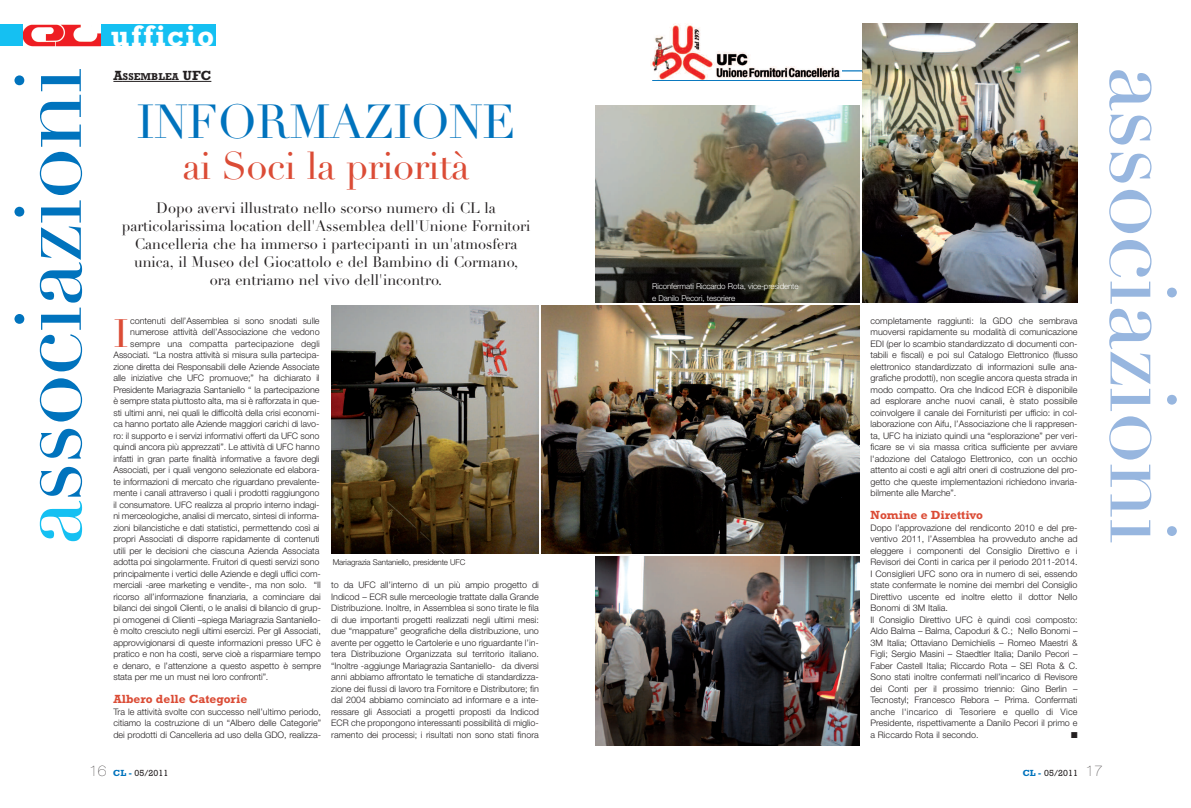
<style>
.page{position:relative;width:1191px;height:808px;background:#fff}
.page>*{position:absolute;margin:0;border:0;box-sizing:border-box;transform-origin:0 0}
.t1{font:92.7px "Didot";letter-spacing:-.015em;color:#0073bd}
.t2{font:92.7px "Didot";letter-spacing:-.015em;color:#97b6df}
.t3{font:47px "Didot";letter-spacing:-.015em;color:#0073bd}
.t4{font:39.1px "Didot";color:#db4c36}
.t5{font:38px "Didot";letter-spacing:-.015em;color:#db4c36}
.t6{font:700 30px "Rockwell Std";letter-spacing:.045em;color:#fff}
.t7{font:15px/18px "Didot";color:#231f20;text-align:center}
.t8{font:700 12px "Rockwell Std";color:#db4c36}
.t9{font:700 10.1px "Rockwell Std";letter-spacing:.005em;color:#231f20}
.t10{font:300 9px/11.5px "Helvetica Neue LT Std";letter-spacing:-.005em;color:#231f20;text-align:justify}
.t11{font:300 9px "Helvetica Neue LT Std";letter-spacing:.015em;color:#231f20}
.t12{font:9px "Rockwell Std";letter-spacing:.01em;color:#231f20}
.t13{font:8.5px "Zapf Dingbats ITC";color:#231f20}
.t14{font:300 8px/11.5px "Helvetica Neue LT Std";letter-spacing:-.015em;color:#fff}
.t15{font:300 8px "Helvetica Neue LT Std";letter-spacing:-.015em;color:#231f20}
.s1{color:#15c0f2}
.s2{font-size:13.5px}
.s3{font-family:"Helvetica Neue LT Std";font-weight:200;font-size:15px}
.s4{font-weight:700;color:#0073bd}
</style>
<div class="page">
<div style="left:0;top:25px;width:215px;height:21px;background:#15c0f2"></div>
<img style="left:23px;top:25px;width:78px;height:21px">
<hr style="left:652px;top:70px;width:425px;height:1px;background:#0073bd">
<hr style="left:652px;top:80px;width:425px;height:1px;background:#0073bd">
<img style="left:332px;top:305px;width:207px;height:249px">
<img style="left:595px;top:105px;width:264px;height:197px">
<img style="left:862px;top:24px;width:215px;height:278px">
<img style="left:595px;top:556px;width:264px;height:190px">
<img style="left:541px;top:305px;width:318px;height:249px">
<img style="left:650px;top:24px;width:190px;height:55px">
<hr style="left:123px;top:81px;width:56px;height:1px;background:#231f20">
<hr style="left:179px;top:81px;width:32px;height:1px;background:#231f20">
<h3 class="t6" style="left:111px;top:25px;width:105px">ufficio</h3>
<h1 class="t1" style="left:-7px;top:545px;width:480px;rotate:-90deg"><span class="s1">a</span>ssociazioni</h1>
<h1 class="t2" style="left:1198px;top:66px;width:480px;rotate:90deg">associazioni</h1>
<p class="t9" style="left:113px;top:73px;width:99px"><span class="s2">A</span>SSEMBLEA <span class="s2">UFC</span></p>
<h2 class="t3" style="left:136px;top:94px;width:380px">INFORMAZIONE</h2>
<h3 class="t5" style="left:182px;top:143px;width:289px">ai Soci la priorità</h3>
<p class="t7" style="left:122px;top:199px;width:410px">Dopo avervi illustrato nello scorso numero di CL la particolarissima location dell'Assemblea dell'Unione Fornitori Cancelleria che ha immerso i partecipanti in un'atmosfera unica, il Museo del Giocattolo e del Bambino di Cormano, ora entriamo nel vivo dell'incontro.</p>
<p class="t14" style="left:652px;top:281px;width:148px">Riconfermati Riccardo Rota, vice-presidente e Danilo Pecori, tesoriere</p>
<p class="t10" style="left:870px;top:315px;width:209px">completamente raggiunti: la GDO che sembrava muoversi rapidamente su modalità di comunicazione EDI (per lo scambio standardizzato di documenti con&shy;tabili e fiscali) e poi sul Catalogo Elettronico (flusso elettronico standardizzato di informazioni sulle ana&shy;grafiche prodotti), non sceglie ancora questa strada in modo compatto. Ora che Indicod ECR è disponibile ad esplorare anche nuovi canali, è stato possibile coinvolgere il canale dei Fornituristi per ufficio: in col&shy;laborazione con Aifu, l’Associazione che li rappresen&shy;ta, UFC ha iniziato quindi una “esplorazione” per veri&shy;ficare se vi sia massa critica sufficiente per avviare l'adozione del Catalogo Elettronico, con un occhio attento ai costi e agli altri oneri di costruzione del pro&shy;getto che queste implementazioni richiedono invaria&shy;bilmente alle Marche”.</p>
<h3 class="t8" style="left:870px;top:511px;width:114px">Nomine e Direttivo</h3>
<p class="t10" style="left:870px;top:522px;width:209px;text-align:left">Dopo l’approvazione del rendiconto 2010 e del pre&shy;ventivo 2011, l’Assemblea ha provveduto anche ad eleggere i componenti del Consiglio Direttivo e i Revisori dei Conti in carica per il periodo 2011-2014.<br>I Consiglieri UFC sono ora in numero di sei, essendo state confermate le nomine dei membri del Consiglio Direttivo uscente ed inoltre eletto il dottor Nello Bonomi di 3M Italia.<br>Il Consiglio Direttivo UFC è quindi così composto:<br>Aldo Balma – Balma, Capoduri &amp; C.; Nello Bonomi – 3M Italia; Ottaviano Demichielis – Romeo Maestri &amp; Figli; Sergio Masini – Staedtler Italia; Danilo Pecori – Faber Castell Italia; Riccardo Rota – SEI Rota &amp; C.<br>Sono stati inoltre confermati nell’incarico di Revisore dei Conti per il prossimo triennio: Gino Berlin – Tecnostyl; Francesco Rebora – Prima. Confermati anche l'incarico di Tesoriere e quello di Vice Presidente, rispettivamente a Danilo Pecori il primo e a Riccardo Rota il secondo.</p>
<h3 class="t4" style="left:113px;top:310px;width:17px">I</h3>
<p class="t10" style="left:130px;top:315px;width:191px">contenuti dell’Assemblea si sono snodati sulle</p>
<p class="t10" style="left:130px;top:327px;width:191px">numerose attività dell’Associazione che vedono</p>
<p class="t11" style="left:130px;top:340px;width:191px">sempre una compatta partecipazione degli</p>
<p class="t10" style="left:113px;top:350px;width:208px">Associati. “La nostra attività si misura sulla partecipa-</p>
<p class="t10" style="left:113px;top:361px;width:208px">zione diretta dei Responsabili delle Aziende Associate</p>
<p class="t10" style="left:113px;top:373px;width:208px">alle iniziative che UFC promuove;” ha dichiarato il</p>
<p class="t10" style="left:113px;top:384px;width:208px">Presidente Mariagrazia Santaniello “ la partecipazione</p>
<p class="t10" style="left:113px;top:396px;width:208px">è sempre stata piuttosto alta, ma si è rafforzata in que-</p>
<p class="t10" style="left:113px;top:407px;width:208px">sti ultimi anni, nei quali le difficoltà della crisi economi-</p>
<p class="t10" style="left:113px;top:419px;width:208px">ca hanno portato alle Aziende maggiori carichi di lavo-</p>
<p class="t10" style="left:113px;top:430px;width:208px">ro: il supporto e i servizi informativi offerti da UFC sono</p>
<p class="t10" style="left:113px;top:442px;width:208px">quindi ancora più apprezzati”. Le attività di UFC hanno</p>
<p class="t10" style="left:113px;top:453px;width:208px">infatti in gran parte finalità informative a favore degli</p>
<p class="t10" style="left:113px;top:465px;width:208px">Associati, per i quali vengono selezionate ed elabora-</p>
<p class="t10" style="left:113px;top:476px;width:208px">te informazioni di mercato che riguardano prevalente-</p>
<p class="t10" style="left:113px;top:488px;width:208px">mente i canali attraverso i quali i prodotti raggiungono</p>
<p class="t10" style="left:113px;top:499px;width:208px">il consumatore. UFC realizza al proprio interno indagi-</p>
<p class="t10" style="left:113px;top:511px;width:208px">ni merceologiche, analisi di mercato, sintesi di informa-</p>
<p class="t10" style="left:113px;top:522px;width:208px">zioni bilancistiche e dati statistici, permettendo così ai</p>
<p class="t10" style="left:113px;top:534px;width:208px">propri Associati di disporre rapidamente di contenuti</p>
<p class="t10" style="left:113px;top:545px;width:208px">utili per le decisioni che ciascuna Azienda Associata</p>
<p class="t10" style="left:113px;top:557px;width:208px">adotta poi singolarmente. Fruitori di questi servizi sono</p>
<p class="t10" style="left:113px;top:568px;width:209px">principalmente i vertici delle Aziende e degli uffici com-</p>
<p class="t10" style="left:113px;top:580px;width:209px">merciali -aree marketing e vendite-, ma non solo. “Il</p>
<p class="t10" style="left:113px;top:591px;width:209px">ricorso all’informazione finanziaria, a cominciare dai</p>
<p class="t10" style="left:113px;top:603px;width:209px">bilanci dei singoli Clienti, o le analisi di bilancio di grup-</p>
<p class="t10" style="left:113px;top:614px;width:209px">pi omogenei di Clienti –spiega Mariagrazia Santaniello-</p>
<p class="t10" style="left:113px;top:626px;width:209px">è molto cresciuto negli ultimi esercizi. Per gli Associati,</p>
<p class="t10" style="left:113px;top:637px;width:209px">approvvigionarsi di queste informazioni presso UFC è</p>
<p class="t10" style="left:113px;top:649px;width:209px">pratico e non ha costi, serve cioè a risparmiare tempo</p>
<p class="t10" style="left:113px;top:660px;width:209px">e denaro, e l’attenzione a questo aspetto è sempre</p>
<p class="t10" style="left:113px;top:672px;width:156px">stata per me un must nei loro confronti”.</p>
<h3 class="t8" style="left:113px;top:695px;width:135px">Albero delle Categorie</h3>
<p class="t10" style="left:113px;top:706px;width:209px">Tra le attività svolte con successo nell’ultimo periodo, citiamo la costruzione di un “Albero delle Categorie” dei prodotti di Cancelleria ad uso della GDO, realizza-</p>
<p class="t12" style="left:89px;top:770px;width:81px"><span class="s3">16</span> <span class="s4">CL -</span> 05/2011</p>
<p class="t12" style="left:1022px;top:770px;width:82px"><span class="s4">CL -</span> 05/2011 <span class="s3">17</span></p>
<p class="t15" style="left:333px;top:559px;width:134px">Mariagrazia Santaniello, presidente UFC</p>
<p class="t10" style="left:331px;top:580px;width:209px">to da UFC all’interno di un più ampio progetto di Indicod – ECR sulle merceologie trattate dalla Grande Distribuzione. Inoltre, in Assemblea si sono tirate le fila di due importanti progetti realizzati negli ultimi mesi: due “mappature” geografiche della distribuzione, uno avente per oggetto le Cartolerie e uno riguardante l’in&shy;tera Distribuzione Organizzata sul territorio italiano. “Inoltre -aggiunge Mariagrazia Santaniello- da diversi anni abbiamo affrontato le tematiche di standardizza&shy;zione dei flussi di lavoro tra Fornitore e Distributore; fin dal 2004 abbiamo cominciato ad informare e a inte&shy;ressare gli Associati a progetti proposti da Indicod ECR che propongono interessanti possibilità di miglio&shy;ramento dei processi; i risultati non sono stati finora</p>
<p class="t13" style="left:1071px;top:730px;width:8px">■</p>
</div>
